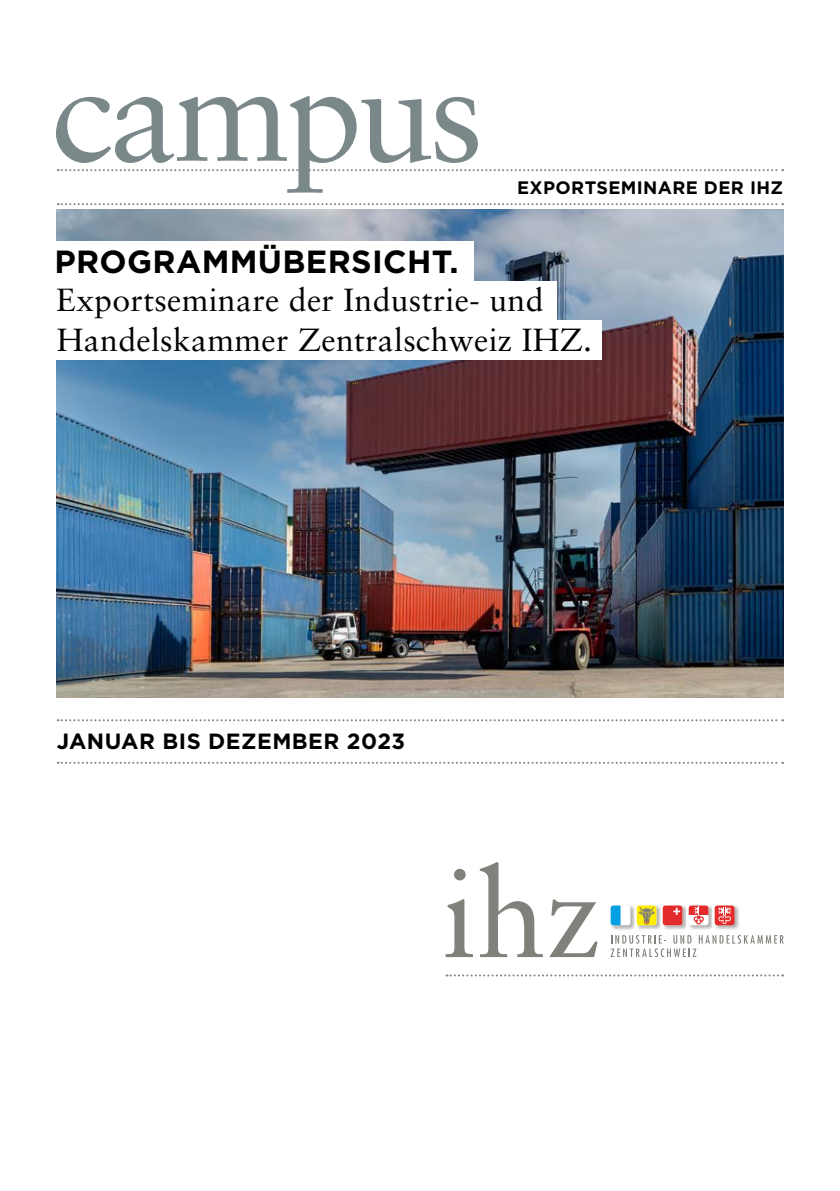
<style>
.page{position:relative;width:840px;height:1191px;background:#fff}
.page>*{position:absolute;margin:0;border:0;box-sizing:border-box;transform-origin:0 0}
.t1{font:140px "Sabon LT Std";letter-spacing:-.04em;color:#7a888a}
.t2{font:32px/39.6px "Sabon LT Std";letter-spacing:.01em;color:#000}
.t3{font:700 32px "Gotham";letter-spacing:.01em;color:#000}
.t4{font:700 22px "Gotham";letter-spacing:.02em;color:#000}
.t5{font:700 18px "Gotham";letter-spacing:.02em;color:#000}
</style>
<div class="page">
<img style="left:57px;top:210px;width:725px;height:487px">
<svg style="left:610px;top:935px;width:173px;height:22px"></svg>
<img style="left:663px;top:905px;width:23px;height:25px">
<div style="left:662px;top:905px;width:20px;height:20px;background:#e42b2b;border-radius:3px"></div>
<svg style="left:673px;top:908px;width:6px;height:7px"></svg>
<img style="left:637px;top:905px;width:23px;height:25px">
<img style="left:660px;top:908px;width:1px;height:19px">
<svg style="left:662px;top:907px;width:1px;height:16px"></svg>
<svg style="left:636px;top:905px;width:20px;height:20px"></svg>
<img style="left:611px;top:905px;width:23px;height:25px">
<img style="left:634px;top:908px;width:1px;height:19px">
<svg style="left:636px;top:906px;width:18px;height:18px"></svg>
<div style="left:610px;top:905px;width:20px;height:20px;background:#fff;border-radius:3px"></div>
<svg style="left:610px;top:905px;width:10px;height:20px"></svg>
<img style="left:689px;top:905px;width:23px;height:25px">
<svg style="left:688px;top:905px;width:20px;height:20px"></svg>
<svg style="left:688px;top:905px;width:20px;height:19px"></svg>
<img style="left:715px;top:905px;width:24px;height:25px">
<div style="left:714px;top:905px;width:20px;height:20px;background:#e42b2b;border-radius:3px"></div>
<svg style="left:718px;top:907px;width:12px;height:17px"></svg>
<svg style="left:445px;top:868px;width:27px;height:89px"></svg>
<svg style="left:479px;top:862px;width:63px;height:95px"></svg>
<svg style="left:549px;top:899px;width:48px;height:58px"></svg>
<svg style="left:446px;top:974px;width:336px;height:2px"></svg>
<svg style="left:58px;top:169px;width:724px;height:2px"></svg>
<svg style="left:58px;top:203px;width:724px;height:2px"></svg>
<svg style="left:58px;top:719px;width:724px;height:2px"></svg>
<svg style="left:58px;top:762px;width:724px;height:2px"></svg>
<div style="left:48px;top:241px;width:425px;height:40px;background:#fff"></div>
<div style="left:51px;top:281px;width:505px;height:39px;background:#fff"></div>
<div style="left:51px;top:320px;width:550px;height:40px;background:#fff"></div>
<h1 class="t1" style="left:52px;top:29px;width:432px">campus</h1>
<p class="t5" style="left:517px;top:176px;width:267px">EXPORTSEMINARE DER IHZ</p>
<p class="t3" style="left:54px;top:240px;width:405px">PROGRAMMÜBERSICHT.</p>
<p class="t2" style="left:56px;top:280px;width:537px">Exportseminare der Industrie- und<br>Handelskammer Zentralschweiz IHZ.</p>
<p class="t4" style="left:57px;top:727px;width:350px">JANUAR BIS DEZEMBER 2023</p>
</div>
